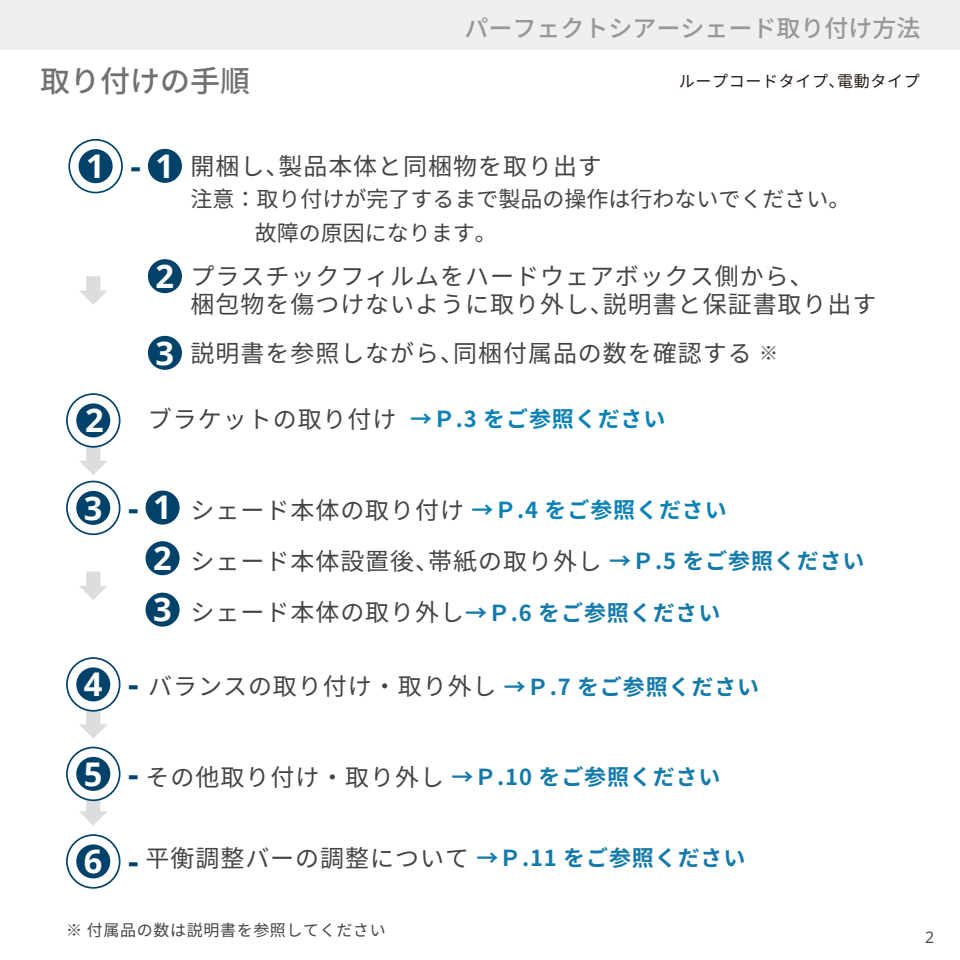
<style>
.page{position:relative;width:960px;height:960px;background:#fff}
.page>*{position:absolute;margin:0;border:0;box-sizing:border-box;transform-origin:0 0}
.t1{font:700 32.6px "Open Sans";color:#fff}
.t2{font:500 30px "Noto Sans CJ Kjp";color:#727171}
.t3{font:24px/28px "Noto Sans CJ Kjp";letter-spacing:.04em;color:#454444}
.t4{font:500 24px "Noto Sans CJ Kjp";color:#999899}
.t5{font:700 22px "Noto Sans CJ Kjp";letter-spacing:.04em;color:#147aab}
.t6{font:700 22px "Noto Sans CJ Kjp";letter-spacing:.04em;color:#0b81b5}
.t7{font:22px/34px "Noto Sans CJ Kjp";color:#454444}
.t8{font:16px "Noto Sans CJ Kjp";letter-spacing:.04em;color:#454444}
.t9{font:16px "Noto Sans CJ Kjp";letter-spacing:.04em;color:#221815}
.t10{font:16px "Open Sans";color:#444}
.s1{font-family:"Open Sans";font-weight:700;font-size:32.6px;color:#fff}
.s2{font-family:"Open Sans";font-weight:700;font-size:32.6px;color:#00426a}
.s3{font-size:19px}
.s4{font-weight:400;font-size:24px;color:#454444}
.s5{color:#00426a}
.s6{font-weight:700;font-size:22px;color:#147aab}
.s7{font-family:"Open Sans";font-size:32.6px;color:#fff}
</style>
<div class="page">
<div style="left:0;top:0;width:960px;height:50px;background:#efefef"></div>
<svg style="left:68px;top:139px;width:55px;height:54px"></svg>
<div style="left:70px;top:141px;width:51px;height:51px;background:#fff;border-radius:50%"></div>
<div style="left:79px;top:149px;width:34px;height:34px;background:#00426a;border-radius:50%"></div>
<div style="left:148px;top:149px;width:34px;height:34px;background:#00426a;border-radius:50%"></div>
<div style="left:148px;top:259px;width:34px;height:34px;background:#00426a;border-radius:50%"></div>
<div style="left:148px;top:336px;width:34px;height:34px;background:#00426a;border-radius:50%"></div>
<svg style="left:79px;top:572px;width:28px;height:28px"></svg>
<svg style="left:79px;top:276px;width:28px;height:29px"></svg>
<div style="left:146px;top:541px;width:34px;height:34px;background:#00426a;border-radius:50%"></div>
<div style="left:146px;top:593px;width:34px;height:34px;background:#00426a;border-radius:50%"></div>
<svg style="left:66px;top:481px;width:54px;height:54px"></svg>
<div style="left:68px;top:482px;width:51px;height:51px;background:#fff;border-radius:50%"></div>
<div style="left:76px;top:491px;width:34px;height:34px;background:#00426a;border-radius:50%"></div>
<div style="left:146px;top:491px;width:34px;height:34px;background:#00426a;border-radius:50%"></div>
<svg style="left:79px;top:797px;width:29px;height:29px"></svg>
<svg style="left:79px;top:710px;width:28px;height:29px"></svg>
<svg style="left:66px;top:657px;width:54px;height:55px"></svg>
<div style="left:68px;top:659px;width:51px;height:51px;background:#fff;border-radius:50%"></div>
<div style="left:76px;top:667px;width:34px;height:34px;background:#00426a;border-radius:50%"></div>
<svg style="left:66px;top:747px;width:54px;height:54px"></svg>
<div style="left:68px;top:748px;width:51px;height:51px;background:#fff;border-radius:50%"></div>
<div style="left:76px;top:757px;width:34px;height:34px;background:#00426a;border-radius:50%"></div>
<svg style="left:66px;top:834px;width:54px;height:55px"></svg>
<div style="left:68px;top:836px;width:51px;height:51px;background:#fff;border-radius:50%"></div>
<div style="left:76px;top:844px;width:34px;height:34px;background:#00426a;border-radius:50%"></div>
<svg style="left:79px;top:446px;width:28px;height:29px"></svg>
<svg style="left:66px;top:393px;width:54px;height:55px"></svg>
<div style="left:68px;top:395px;width:51px;height:51px;background:#fff;border-radius:50%"></div>
<div style="left:76px;top:403px;width:34px;height:34px;background:#00426a;border-radius:50%"></div>
<p class="t2" style="left:40px;top:64px;width:212px">取り付けの手順</p>
<p class="t4" style="left:464px;top:15px;width:457px">パーフェクトシアーシェード取り付け方法</p>
<p class="t9" style="left:679px;top:72px;width:242px">ループコードタイプ、電動タイプ</p>
<p class="t3" style="left:86px;top:153px;width:517px"><span class="s1">1</span> <span class="s2">-</span> <span class="s1">1</span> 開梱し、製品本体と同梱物を取り出す</p>
<p class="t7" style="left:255px;top:182px;width:597px;text-indent:-64px">注意：取り付けが完了するまで製品の操作は行わないでください。故障の原因になります。</p>
<p class="t3" style="left:191px;top:263px;width:687px;text-indent:-35px"><span class="s1">2</span> プラスチックフィルムをハードウェアボックス側から、<br>梱包物を傷つけないように取り外し、説明書と保証書取り出す</p>
<p class="t3" style="left:156px;top:340px;width:624px"><span class="s1">3</span> 説明書を参照しながら、同梱付属品の数を確認する <span class="s3">※</span></p>
<h1 class="t1" style="left:85px;top:397px;width:20px">2</h1>
<p class="t6" style="left:148px;top:407px;width:519px"><span class="s4">ブラケットの取り付け</span> →Ｐ.3 をご参照ください</p>
<h1 class="t1" style="left:84px;top:485px;width:89px">3 <span class="s5">-</span> 1</h1>
<p class="t6" style="left:191px;top:497px;width:538px"><span class="s4">シェード本体の取り付け</span> →Ｐ.4 をご参照ください</p>
<p class="t3" style="left:153px;top:548px;width:713px"><span class="s1">2</span> シェード本体設置後、帯紙の取り外し <span class="s6">→Ｐ.5 をご参照ください</span></p>
<p class="t5" style="left:153px;top:600px;width:569px"><span class="s7">3</span> <span class="s4">シェード本体の取り外し</span>→Ｐ.6 をご参照ください</p>
<p class="t3" style="left:84px;top:673px;width:677px"><span class="s1">4</span> <span class="s2">-</span> バランスの取り付け・取り外し <span class="s6">→Ｐ.7 をご参照ください</span></p>
<h1 class="t1" style="left:84px;top:751px;width:56px">5 <span class="s5">-</span></h1>
<p class="t5" style="left:146px;top:764px;width:576px"><span class="s4">その他取り付け・取り外し</span> →Ｐ.10 をご参照ください</p>
<h1 class="t1" style="left:84px;top:838px;width:56px">6 <span class="s5">-</span></h1>
<p class="t3" style="left:146px;top:845px;width:601px">平衡調整バーの調整について <span class="s6">→Ｐ.11 をご参照ください</span></p>
<p class="t8" style="left:66px;top:921px;width:321px">※ 付属品の数は説明書を参照してください</p>
<p class="t10" style="left:925px;top:926px;width:11px">2</p>
</div>
